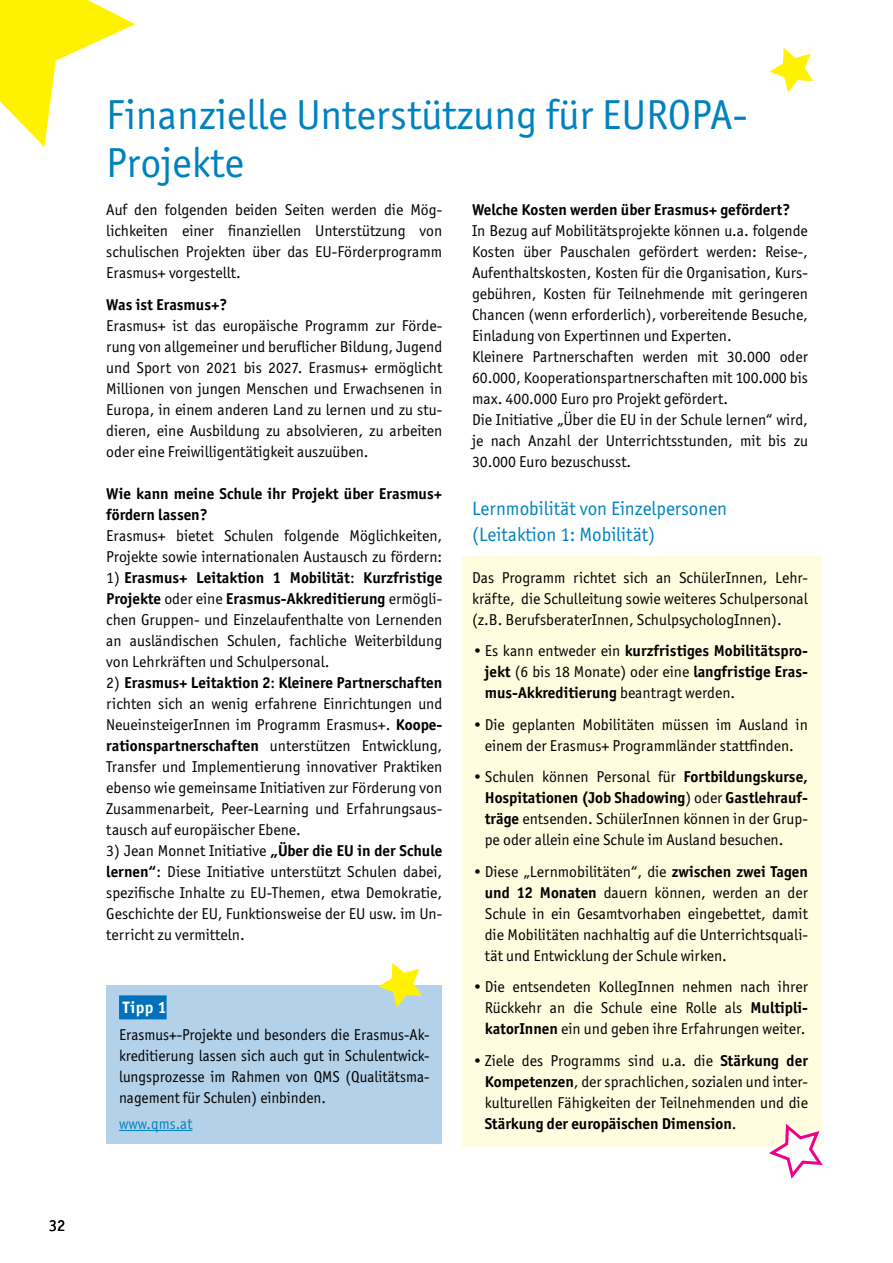
<style>
.page{position:relative;width:893px;height:1263px;background:#fff}
.page>*{position:absolute;margin:0;border:0;box-sizing:border-box;transform-origin:0 0}
.t1{font:42px/48px "Officina San ITC";color:#0082be}
.t2{font:19.5px/26.2px "Officina San ITC";color:#0082be}
.t3{font:700 16.5px "Officina San ITC";color:#fff}
.t4{font:16.5px "Officina San ITC";color:#000}
.t5{font:15.75px/21px "Officina San ITC";color:#000;text-align:justify}
.t6{font:700 15.75px/21px "Officina San ITC";color:#000}
.t7{font:15.75px "Officina San ITC";color:#0082be}
.s1{font-weight:700}
.s2{font-weight:400}
</style>
<div class="page">
<svg style="left:0;top:0;width:135px;height:147px"></svg>
<div style="left:463px;top:556px;width:359px;height:591px;background:#fffcdf"></div>
<svg style="left:770px;top:48px;width:43px;height:44px"></svg>
<div style="left:106px;top:985px;width:336px;height:159px;background:#b3d1e9"></div>
<div style="left:119px;top:995px;width:48px;height:24px;background:#0072bc"></div>
<hr style="left:119px;top:1130px;width:73px;height:1px;background:#0082be">
<svg style="left:765px;top:1120px;width:58px;height:59px"></svg>
<svg style="left:378px;top:963px;width:44px;height:44px"></svg>
<p class="t4" style="left:49px;top:1216px;width:18px">32</p>
<h1 class="t1" style="left:106px;top:90px;width:643px">Finanzielle Unterstützung für EUROPA-<br>Projekte</h1>
<p class="t5" style="left:106px;top:199px;width:337px">Auf den folgenden beiden Seiten werden die Mög&shy;lichkeiten einer finanziellen Unterstützung von schulischen Projekten über das EU-Förderprogramm Erasmus+ vorgestellt.</p>
<p class="t6" style="left:106px;top:294px;width:123px">Was ist Erasmus+?</p>
<p class="t5" style="left:106px;top:315px;width:337px">Erasmus+ ist das europäische Programm zur Förde&shy;rung von allgemeiner und beruflicher Bildung, Jugend und Sport von 2021 bis 2027. Erasmus+ ermöglicht Millionen von jungen Menschen und Erwachsenen in Europa, in einem anderen Land zu lernen und zu stu&shy;dieren, eine Ausbildung zu absolvieren, zu arbeiten oder eine Freiwilligentätigkeit auszuüben.</p>
<p class="t6" style="left:106px;top:483px;width:337px">Wie kann meine Schule ihr Projekt über Erasmus+ fördern lassen?</p>
<p class="t5" style="left:106px;top:525px;width:337px">Erasmus+ bietet Schulen folgende Möglichkeiten,<br>Projekte sowie internationalen Austausch zu fördern:</p>
<p class="t5" style="left:106px;top:567px;width:337px">1) <span class="s1">Erasmus+ Leitaktion 1 Mobilität</span>: <span class="s1">Kurzfristige Projekte</span> oder eine <span class="s1">Erasmus-Akkreditierung</span> ermögli&shy;chen Gruppen- und Einzelaufenthalte von Lernenden an ausländischen Schulen, fachliche Weiterbildung von Lehrkräften und Schulpersonal.</p>
<p class="t5" style="left:106px;top:672px;width:337px">2) <span class="s1">Erasmus+ Leitaktion 2</span>: <span class="s1">Kleinere Partnerschaften </span>richten sich an wenig erfahrene Einrichtungen und NeueinsteigerInnen im Programm Erasmus+. <span class="s1">Koope&shy;rationspartnerschaften</span> unterstützen Entwicklung, Transfer und Implementierung innovativer Praktiken ebenso wie gemeinsame Initiativen zur Förderung von Zusammenarbeit, Peer-Learning und Erfahrungsaus&shy;tausch auf europäischer Ebene.</p>
<p class="t5" style="left:106px;top:840px;width:337px">3) Jean Monnet Initiative <span class="s1">„Über die EU in der Schule lernen“</span>: Diese Initiative unterstützt Schulen dabei, spezifische Inhalte zu EU-Themen, etwa Demokratie, Geschichte der EU, Funktionsweise der EU usw. im Un&shy;terricht zu vermitteln.</p>
<p class="t6" style="left:472px;top:199px;width:320px">Welche Kosten werden über Erasmus+ gefördert?</p>
<p class="t5" style="left:472px;top:220px;width:337px;text-align:left">In Bezug auf Mobilitätsprojekte können u.a. folgende Kosten über Pauschalen gefördert werden: Reise-, Aufenthaltskosten, Kosten für die Organisation, Kurs&shy;gebühren, Kosten für Teilnehmende mit geringeren Chancen (wenn erforderlich), vorbereitende Besuche, Einladung von Expertinnen und Experten.<br>Kleinere Partnerschaften werden mit 30.000 oder 60.000, Kooperationspartnerschaften mit 100.000 bis max. 400.000 Euro pro Projekt gefördert.<br>Die Initiative „Über die EU in der Schule lernen“ wird, je nach Anzahl der Unterrichtsstunden, mit bis zu 30.000 Euro bezuschusst.</p>
<p class="t2" style="left:472px;top:495px;width:257px">Lernmobilität von Einzelpersonen (Leitaktion 1: Mobilität)</p>
<p class="t5" style="left:472px;top:567px;width:337px">Das Programm richtet sich an SchülerInnen, Lehr&shy;kräfte, die Schulleitung sowie weiteres Schulpersonal (z.B. BerufsberaterInnen, SchulpsychologInnen).</p>
<p class="t6" style="left:485px;top:640px;width:325px;text-align:justify;text-indent:-13px"><span class="s2">• Es kann entweder ein</span> kurzfristiges Mobilitätspro&shy;jekt <span class="s2">(6 bis 18 Monate) oder eine</span> langfristige Eras&shy;mus-Akkreditierung <span class="s2">beantragt werden.</span></p>
<p class="t5" style="left:472px;top:714px;width:337px;text-align:center">• Die geplanten Mobilitäten müssen im Ausland in einem der Erasmus+ Programmländer stattfinden.</p>
<p class="t5" style="left:485px;top:766px;width:325px;text-indent:-13px">• Schulen können Personal für <span class="s1">Fortbildungskurse, Hospitationen (Job Shadowing</span>) oder <span class="s1">Gastlehrauf&shy;träge</span> entsenden. SchülerInnen können in der Grup&shy;pe oder allein eine Schule im Ausland besuchen.</p>
<p class="t5" style="left:485px;top:861px;width:325px;text-indent:-13px">• Diese „Lernmobilitäten“, die <span class="s1">zwischen zwei Tagen und 12 Monaten</span> dauern können, werden an der Schule in ein Gesamtvorhaben eingebettet, damit die Mobilitäten nachhaltig auf die Unterrichtsquali&shy;tät und Entwicklung der Schule wirken.</p>
<p class="t5" style="left:485px;top:976px;width:325px;text-indent:-13px">• Die entsendeten KollegInnen nehmen nach ihrer Rückkehr an die Schule eine Rolle als <span class="s1">Multipli&shy;katorInnen</span> ein und geben ihre Erfahrungen weiter.</p>
<p class="t5" style="left:485px;top:1050px;width:325px;text-indent:-13px">• Ziele des Programms sind u.a. die <span class="s1">Stärkung der Kompetenzen</span>, der sprachlichen, sozialen und inter&shy;kulturellen Fähigkeiten der Teilnehmenden und die <span class="s1">Stärkung der europäischen Dimension</span>.</p>
<p class="t3" style="left:123px;top:997px;width:45px">Tipp 1</p>
<p class="t5" style="left:119px;top:1024px;width:312px">Erasmus+-Projekte und besonders die Erasmus-Ak&shy;kreditierung lassen sich auch gut in Schulentwick&shy;lungsprozesse im Rahmen von QMS (Qualitätsma&shy;nagement für Schulen) einbinden.</p>
<p class="t7" style="left:119px;top:1114px;width:75px">www.qms.at</p>
</div>
